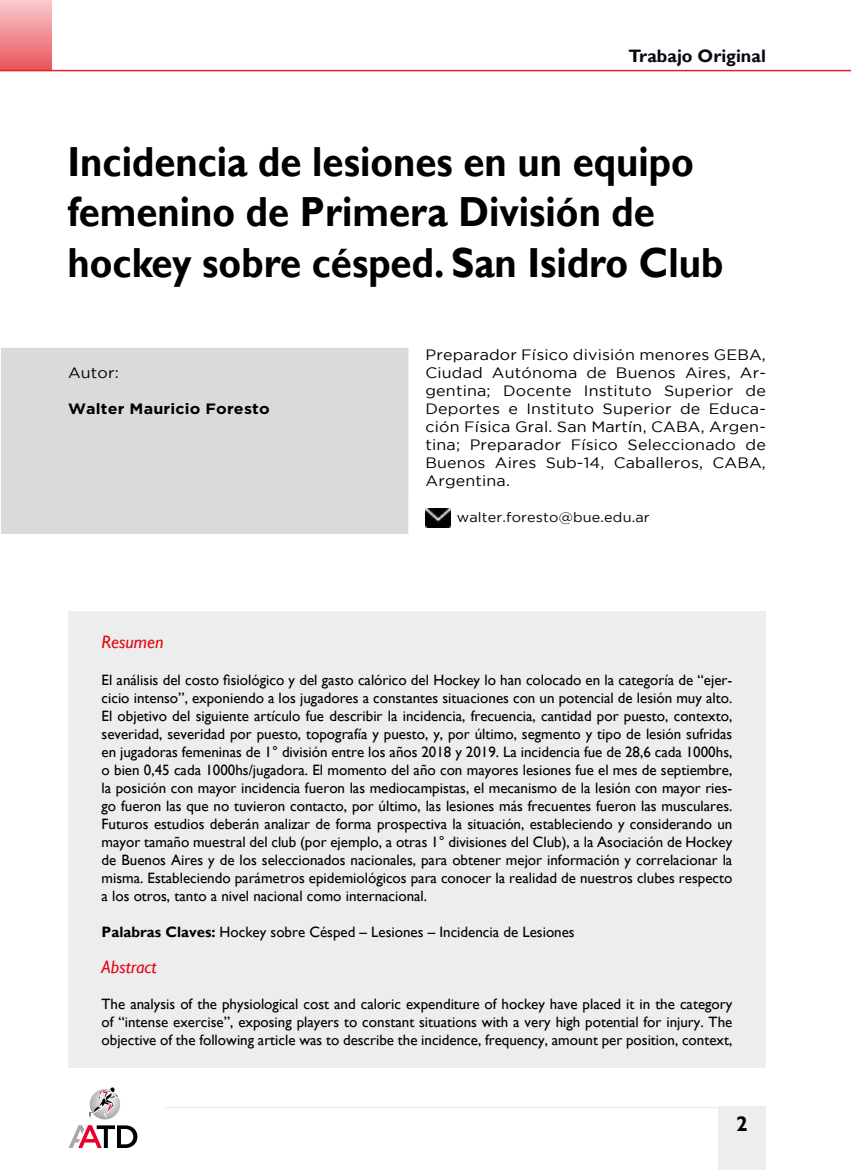
<style>
.page{position:relative;width:851px;height:1170px;background:#fff}
.page>*{position:absolute;margin:0;border:0;box-sizing:border-box;transform-origin:0 0}
.t1{font:700 42px/50.4px "Gill Sans";color:#000;scale:.91 1}
.t2{font:700 21px "Gill Sans";color:#020203}
.t3{font:italic 18px "Gill Sans";color:#e30613}
.t4{font:700 18px "Gill Sans";color:#070a11}
.t5{font:15px/18px "Gill Sans";color:#000;text-align:justify}
.t6{font:15px/18px "Gotham";letter-spacing:.01em;color:#000;text-align:justify;scale:1.07 1}
.t7{font:700 15px "Gotham";letter-spacing:.01em;color:#000;scale:1.07 1}
.t8{font:13.5px "Gotham";letter-spacing:.01em;color:#000;scale:1.07 1}
.s1{font-weight:700}
</style>
<div class="page">
<div style="left:68px;top:611px;width:697px;height:456px;background:#ededed"></div>
<div style="left:1px;top:348px;width:407px;height:186px;background:#dadada"></div>
<img style="left:425px;top:508px;width:25px;height:19px">
<hr style="left:165px;top:1106px;width:575px;height:2px;background:#ededed">
<div style="left:718px;top:1106px;width:47px;height:63px;background:#ededed"></div>
<svg style="left:90px;top:1088px;width:30px;height:31px"></svg>
<svg style="left:89px;top:1087px;width:30px;height:31px"></svg>
<svg style="left:69px;top:1125px;width:68px;height:22px"></svg>
<hr style="left:850px;top:0;width:1px;height:36px;background:#b2b2b2">
<div style="left:0;top:0;width:52px;height:70px;background:linear-gradient(to bottom,#f9ccce,#eb545d)"></div>
<hr style="left:0;top:70px;width:850px;height:1px;background:#e52321">
<p class="t4" style="left:628px;top:45px;width:139px">Trabajo Original</p>
<h1 class="t1" style="left:68px;top:137px;width:722px">Incidencia de lesiones en un equipo femenino de Primera División de hockey sobre césped. San Isidro Club</h1>
<p class="t6" style="left:68px;top:363px;width:49px">Autor:</p>
<p class="t7" style="left:68px;top:400px;width:190px">Walter Mauricio Foresto</p>
<p class="t6" style="left:425px;top:345px;width:319px">Preparador Físico división menores GEBA, Ciudad Autónoma de Buenos Aires, Ar&shy;gentina; Docente Instituto Superior de Deportes e Instituto Superior de Educa&shy;ción Física Gral. San Martín, CABA, Argen&shy;tina; Preparador Físico Seleccionado de Buenos Aires Sub-14, Caballeros, CABA, Argentina.</p>
<p class="t8" style="left:457px;top:510px;width:182px">walter.foresto@bue.edu.ar</p>
<p class="t3" style="left:102px;top:632px;width:63px">Resumen</p>
<p class="t5" style="left:102px;top:670px;width:632px">El análisis del costo fisiológico y del gasto calórico del Hockey lo han colocado en la categoría de “ejer&shy;cicio intenso”, exponiendo a los jugadores a constantes situaciones con un potencial de lesión muy alto.<br>El objetivo del siguiente artículo fue describir la incidencia, frecuencia, cantidad por puesto, contexto, severidad, severidad por puesto, topografía y puesto, y, por último, segmento y tipo de lesión sufridas en jugadoras femeninas de 1° división entre los años 2018 y 2019. La incidencia fue de 28,6 cada 1000hs, o bien 0,45 cada 1000hs/jugadora. El momento del año con mayores lesiones fue el mes de septiembre, la posición con mayor incidencia fueron las mediocampistas, el mecanismo de la lesión con mayor ries&shy;go fueron las que no tuvieron contacto, por último, las lesiones más frecuentes fueron las musculares.<br>Futuros estudios deberán analizar de forma prospectiva la situación, estableciendo y considerando un mayor tamaño muestral del club (por ejemplo, a otras 1° divisiones del Club), a la Asociación de Hockey de Buenos Aires y de los seleccionados nacionales, para obtener mejor información y correlacionar la misma. Estableciendo parámetros epidemiológicos para conocer la realidad de nuestros clubes respecto a los otros, tanto a nivel nacional como internacional.</p>
<p class="t5" style="left:102px;top:922px;width:474px"><span class="s1">Palabras Claves:</span> Hockey sobre Césped – Lesiones – Incidencia de Lesiones</p>
<p class="t3" style="left:102px;top:956px;width:56px">Abstract</p>
<p class="t5" style="left:102px;top:994px;width:632px">The analysis of the physiological cost and caloric expenditure of hockey have placed it in the category of “intense exercise”, exposing players to constant situations with a very high potential for injury. The objective of the following article was to describe the incidence, frequency, amount per position, context,</p>
<h2 class="t2" style="left:736px;top:1110px;width:13px">2</h2>
</div>
